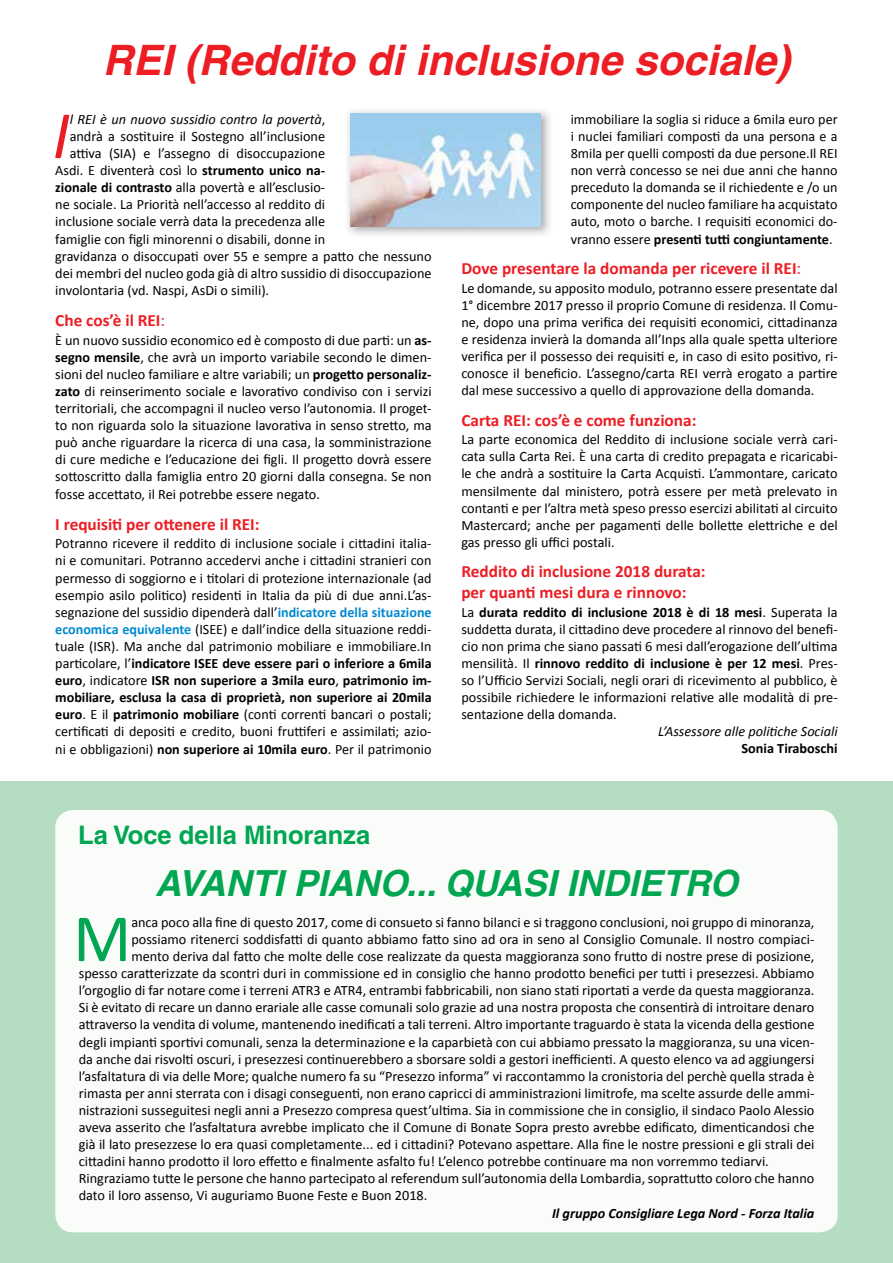
<style>
.page{position:relative;width:893px;height:1263px;background:#fff}
.page>*{position:absolute;margin:0;border:0;box-sizing:border-box;transform-origin:0 0}
.t1{font:68.1px "Calibri";color:#00a651}
.t2{font:italic 68.1px "Calibri";color:#ed1d24}
.t3{font:italic 700 42px "Helvetica";color:#ed1d24}
.t4{font:italic 700 36px "Helvetica";color:#00a651}
.t5{font:700 25.5px "Helvetica";color:#00a651}
.t6{font:700 17.25px/20.7px "Calibri";color:#ed1d24}
.t7{font:14.25px/17.1px "Calibri";color:#000;text-align:justify}
.t8{font:italic 14.25px "Calibri";color:#000}
.t9{font:italic 700 14.25px "Calibri";color:#000}
.t10{font:700 14.25px "Calibri";color:#000}
.s1{font-style:normal}
.s2{font-weight:700}
.s3{font-weight:400}
.s4{font-weight:700;color:#0089cf}
</style>
<div class="page">
<div style="left:0;top:782px;width:893px;height:481px;background:#b4ddc1"></div>
<div style="left:55px;top:810px;width:783px;height:422px;background:#f9fcf9;border-radius:18px"></div>
<img style="left:347px;top:110px;width:203px;height:125px">
<img style="left:351px;top:113px;width:190px;height:113px">
<h2 class="t3" style="left:103px;top:35px;width:689px">REI (Reddito di inclusione sociale)</h2>
<h1 class="t2" style="left:53px;top:89px;width:19px">I</h1>
<p class="t8" style="left:70px;top:109px;width:257px">l REI è un nuovo sussidio contro la povertà<span class="s1">,</span></p>
<p class="t7" style="left:70px;top:127px;width:257px">andrà a sostituire il Sostegno all’inclusione</p>
<p class="t7" style="left:70px;top:144px;width:257px">attiva (SIA) e l’assegno di disoccupazione</p>
<p class="t7" style="left:55px;top:161px;width:271px">Asdi. E diventerà così lo <span class="s2">strumento unico na-</span></p>
<p class="t7" style="left:55px;top:178px;width:271px"><span class="s2">zionale di contrasto</span> alla povertà e all’esclusio-</p>
<p class="t7" style="left:55px;top:195px;width:271px">ne sociale. La Priorità nell’accesso al reddito di</p>
<p class="t7" style="left:55px;top:212px;width:271px">inclusione sociale verrà data la precedenza alle</p>
<p class="t7" style="left:55px;top:230px;width:271px">famiglie con figli minorenni o disabili, donne in</p>
<p class="t7" style="left:55px;top:247px;width:378px">gravidanza o disoccupati over 55 e sempre a patto che nessuno</p>
<p class="t7" style="left:55px;top:264px;width:378px">dei membri del nucleo goda già di altro sussidio di disoccupazione</p>
<p class="t7" style="left:55px;top:281px;width:215px">involontaria (vd. Naspi, AsDi o simili).</p>
<p class="t6" style="left:55px;top:309px;width:111px">Che cos’è il REI<span class="s3">:</span></p>
<p class="t7" style="left:55px;top:331px;width:378px">È un nuovo sussidio economico ed è composto di due parti: un <span class="s2">as&shy;segno mensile</span>, che avrà un importo variabile secondo le dimen&shy;sioni del nucleo familiare e altre variabili; un <span class="s2">progetto personaliz&shy;zato</span> di reinserimento sociale e lavorativo condiviso con i servizi territoriali, che accompagni il nucleo verso l’autonomia. Il proget&shy;to non riguarda solo la situazione lavorativa in senso stretto, ma può anche riguardare la ricerca di una casa, la somministrazione di cure mediche e l’educazione dei figli. Il progetto dovrà essere sottoscritto dalla famiglia entro 20 giorni dalla consegna. Se non fosse accettato, il Rei potrebbe essere negato.</p>
<p class="t6" style="left:55px;top:513px;width:206px">I requisiti per ottenere il REI:</p>
<p class="t7" style="left:55px;top:534px;width:378px">Potranno ricevere il reddito di inclusione sociale i cittadini italia&shy;ni e comunitari. Potranno accedervi anche i cittadini stranieri con permesso di soggiorno e i titolari di protezione internazionale (ad esempio asilo politico) residenti in Italia da più di due anni.L’as&shy;segnazione del sussidio dipenderà dall’<span class="s4">indicatore della situazione economica equivalente</span> (ISEE) e dall’indice della situazione reddi&shy;tuale (ISR). Ma anche dal patrimonio mobiliare e immobiliare.In particolare, l’<span class="s2">indicatore ISEE deve essere pari o inferiore a 6mila euro</span>, indicatore <span class="s2">ISR non superiore a 3mila euro</span>, <span class="s2">patrimonio im&shy;mobiliare, esclusa la casa di proprietà, non superiore ai 20mila euro</span>. E il <span class="s2">patrimonio mobiliare</span> (conti correnti bancari o postali; certificati di depositi e credito, buoni fruttiferi e assimilati; azio&shy;ni e obbligazioni) <span class="s2">non superiore ai 10mila euro</span>. Per il patrimonio</p>
<h3 class="t5" style="left:78px;top:820px;width:293px">La Voce della Minoranza</h3>
<p class="t7" style="left:571px;top:110px;width:268px">immobiliare la soglia si riduce a 6mila euro per i nuclei familiari composti da una persona e a 8mila per quelli composti da due persone.Il REI non verrà concesso se nei due anni che hanno preceduto la domanda se il richiedente e /o un componente del nucleo familiare ha acquistato auto, moto o barche. I requisiti economici do&shy;vranno essere <span class="s2">presenti tutti congiuntamente</span>.</p>
<p class="t6" style="left:461px;top:257px;width:341px">Dove presentare la domanda per ricevere il REI<span class="s3">:</span></p>
<p class="t7" style="left:461px;top:279px;width:378px">Le domande, su apposito modulo, potranno essere presentate dal 1° dicembre 2017 presso il proprio Comune di residenza. Il Comu&shy;ne, dopo una prima verifica dei requisiti economici, cittadinanza e residenza invierà la domanda all’Inps alla quale spetta ulteriore verifica per il possesso dei requisiti e, in caso di esito positivo, ri&shy;conosce il beneficio. L’assegno/carta REI verrà erogato a partire dal mese successivo a quello di approvazione della domanda.</p>
<p class="t6" style="left:461px;top:409px;width:237px">Carta REI: cos’è e come funziona:</p>
<p class="t7" style="left:461px;top:430px;width:378px">La parte economica del Reddito di inclusione sociale verrà cari&shy;cata sulla Carta Rei. È una carta di credito prepagata e ricaricabi&shy;le che andrà a sostituire la Carta Acquisti. L’ammontare, caricato mensilmente dal ministero, potrà essere per metà prelevato in contanti e per l’altra metà speso presso esercizi abilitati al circuito Mastercard; anche per pagamenti delle bollette elettriche e del gas presso gli uffici postali.</p>
<p class="t6" style="left:461px;top:560px;width:246px">Reddito di inclusione 2018 durata: per quanti mesi dura e rinnovo:</p>
<p class="t7" style="left:461px;top:603px;width:378px">La <span class="s2">durata reddito di inclusione 2018 è di 18 mesi</span>. Superata la suddetta durata, il cittadino deve procedere al rinnovo del benefi&shy;cio non prima che siano passati 6 mesi dall’erogazione dell’ultima mensilità. Il <span class="s2">rinnovo reddito di inclusione è per 12 mesi</span>. Pres&shy;so l’Ufficio Servizi Sociali, negli orari di ricevimento al pubblico, è possibile richiedere le informazioni relative alle modalità di pre&shy;sentazione della domanda.</p>
<p class="t8" style="left:658px;top:722px;width:181px">L’Assessore alle politiche Sociali</p>
<p class="t10" style="left:741px;top:740px;width:98px">Sonia Tiraboschi</p>
<h3 class="t4" style="left:155px;top:861px;width:584px">AVANTI PIANO... QUASI INDIETRO</h3>
<h1 class="t1" style="left:73px;top:896px;width:60px">M</h1>
<p class="t7" style="left:131px;top:913px;width:685px">anca poco alla fine di questo 2017, come di consueto si fanno bilanci e si traggono conclusioni, noi gruppo di minoranza,</p>
<p class="t7" style="left:131px;top:930px;width:685px">possiamo ritenerci soddisfatti di quanto abbiamo fatto sino ad ora in seno al Consiglio Comunale. Il nostro compiaci-</p>
<p class="t7" style="left:131px;top:947px;width:685px">mento deriva dal fatto che molte delle cose realizzate da questa maggioranza sono frutto di nostre prese di posizione,</p>
<p class="t7" style="left:79px;top:964px;width:737px">spesso caratterizzate da scontri duri in commissione ed in consiglio che hanno prodotto benefici per tutti i presezzesi. Abbiamo</p>
<p class="t7" style="left:79px;top:981px;width:737px">l’orgoglio di far notare come i terreni ATR3 e ATR4, entrambi fabbricabili, non siano stati riportati a verde da questa maggioranza.</p>
<p class="t7" style="left:79px;top:998px;width:737px">Si è evitato di recare un danno erariale alle casse comunali solo grazie ad una nostra proposta che consentirà di introitare denaro</p>
<p class="t7" style="left:79px;top:1015px;width:737px">attraverso la vendita di volume, mantenendo inedificati a tali terreni. Altro importante traguardo è stata la vicenda della gestione</p>
<p class="t7" style="left:79px;top:1032px;width:737px">degli impianti sportivi comunali, senza la determinazione e la caparbietà con cui abbiamo pressato la maggioranza, su una vicen-</p>
<p class="t7" style="left:79px;top:1050px;width:737px">da anche dai risvolti oscuri, i presezzesi continuerebbero a sborsare soldi a gestori inefficienti. A questo elenco va ad aggiungersi</p>
<p class="t7" style="left:79px;top:1067px;width:737px">l’asfaltatura di via delle More; qualche numero fa su “Presezzo informa” vi raccontammo la cronistoria del perchè quella strada è</p>
<p class="t7" style="left:79px;top:1084px;width:737px">rimasta per anni sterrata con i disagi conseguenti, non erano capricci di amministrazioni limitrofe, ma scelte assurde delle ammi-</p>
<p class="t7" style="left:79px;top:1101px;width:737px">nistrazioni susseguitesi negli anni a Presezzo compresa quest’ultima. Sia in commissione che in consiglio, il sindaco Paolo Alessio</p>
<p class="t7" style="left:79px;top:1118px;width:737px">aveva asserito che l’asfaltatura avrebbe implicato che il Comune di Bonate Sopra presto avrebbe edificato, dimenticandosi che</p>
<p class="t7" style="left:79px;top:1135px;width:737px">già il lato presezzese lo era quasi completamente... ed i cittadini? Potevano aspettare. Alla fine le nostre pressioni e gli strali dei</p>
<p class="t7" style="left:79px;top:1152px;width:692px">cittadini hanno prodotto il loro effetto e finalmente asfalto fu! L’elenco potrebbe continuare ma non vorremmo tediarvi.</p>
<p class="t7" style="left:79px;top:1169px;width:737px">Ringraziamo tutte le persone che hanno partecipato al referendum sull’autonomia della Lombardia, soprattutto coloro che hanno</p>
<p class="t7" style="left:79px;top:1186px;width:350px">dato il loro assenso, Vi auguriamo Buone Feste e Buon 2018.</p>
<p class="t9" style="left:552px;top:1204px;width:264px">Il gruppo Consigliare Lega Nord - Forza Italia</p>
</div>
